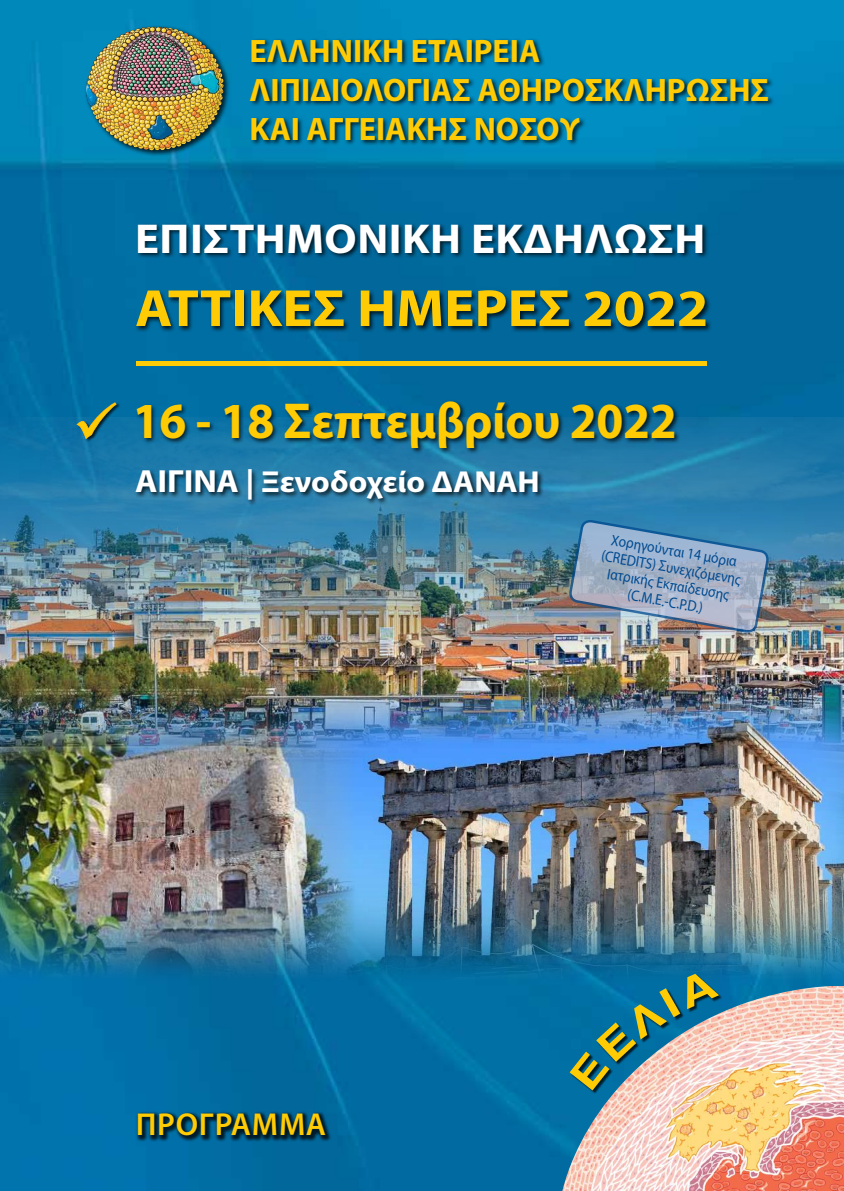
<style>
.page{position:relative;width:844px;height:1191px;background:#fff}
.page>*{position:absolute;margin:0;border:0;box-sizing:border-box;transform-origin:0 0}
.t1{font:700 52.5px "Myriad Pro";color:#ffcb05;scale:1.08 1}
.t2{font:700 50.75px "Myriad Pro";letter-spacing:-.005em;color:#ffcb05;scale:.96 1}
.t3{font:700 41.82px "Myriad Pro";letter-spacing:.01em;color:#fff;scale:1.07 1}
.t4{font:700 32.55px/39px "Myriad Pro";color:#ffcb05}
.t5{font:600 31.85px "Myriad Pro";letter-spacing:.025em;color:#ffcb05}
.t6{font:700 30.45px "Myriad Pro";color:#fff;scale:1.06 1}
.t7{font:15.4px/17px "Myriad Pro";color:#004a8f;text-align:center;scale:.89 1}
.s1{font-size:32.2px}
</style>
<div class="page">
<img style="left:0;top:0;width:843px;height:1191px">
<img style="left:0;top:418px;width:843px;height:280px">
<div style="left:135px;top:400px;width:545px;height:54px;background:#000;opacity:.75"></div>
<div style="left:134px;top:467px;width:410px;height:39px;background:#000;opacity:.75"></div>
<div style="left:135px;top:222px;width:576px;height:111px;background:#000;opacity:.75"></div>
<hr style="left:137px;top:361px;width:569px;height:4px;background:#ffcb05">
<div style="left:77px;top:402px;width:44px;height:41px;background:#000;opacity:.75"></div>
<img style="left:281px;top:678px;width:562px;height:306px">
<img style="left:0;top:698px;width:354px;height:285px">
<img style="left:562px;top:986px;width:281px;height:205px">
<div style="left:570px;top:974px;width:152px;height:120px;background:#000;opacity:.75"></div>
<div style="left:84px;top:25px;width:146px;height:132px;background:#000;opacity:.75"></div>
<img style="left:89px;top:27px;width:65px;height:48px">
<div style="left:249px;top:38px;width:525px;height:108px;background:#000;opacity:.75"></div>
<div style="left:135px;top:1110px;width:197px;height:32px;background:#000;opacity:.75"></div>
<img style="left:567px;top:518px;width:203px;height:116px">
<svg style="left:76px;top:402px;width:41px;height:38px;background:#196886"></svg>
<svg style="left:569px;top:968px;width:149px;height:122px;background:#3c7c9c"></svg>
<h3 class="t4" style="left:249px;top:30px;width:521px">ΕΛΛΗΝΙΚΗ ΕΤΑΙΡΕΙΑ<br>ΛΙΠΙΔΙΟΛΟΓΙΑΣ ΑΘΗΡΟΣΚΛΗΡΩΣΗΣ<br>ΚΑΙ ΑΓΓΕΙΑΚΗΣ ΝΟΣΟΥ</h3>
<h3 class="t3" style="left:135px;top:211px;width:534px">EΠΙΣΤΗΜΟΝΙΚΗ ΕΚΔΗΛΩΣΗ</h3>
<h1 class="t1" style="left:135px;top:274px;width:532px">ΑΤΤΙΚΕΣ ΗΜΕΡΕΣ 2022</h1>
<h2 class="t2" style="left:133px;top:387px;width:568px">16 - 18 Σεπτεμβρίου 2022</h2>
<h3 class="t6" style="left:135px;top:462px;width:383px"><span class="s1">ΑΙΓΙΝΑ</span> | Ξενοδοχείο ΔΑΝΑΗ</h3>
<h3 class="t5" style="left:136px;top:1104px;width:192px">ΠΡΟΓΡΑΜΜΑ</h3>
<p class="t7" style="left:606px;top:530px;width:160px;rotate:10deg">Χορηγούνται 14 μόρια (CREDITS) Συνεχιζόμενης<br>Ιατρικής Εκπαίδευσης (C.M.E.-C.P.D.)</p>
</div>
